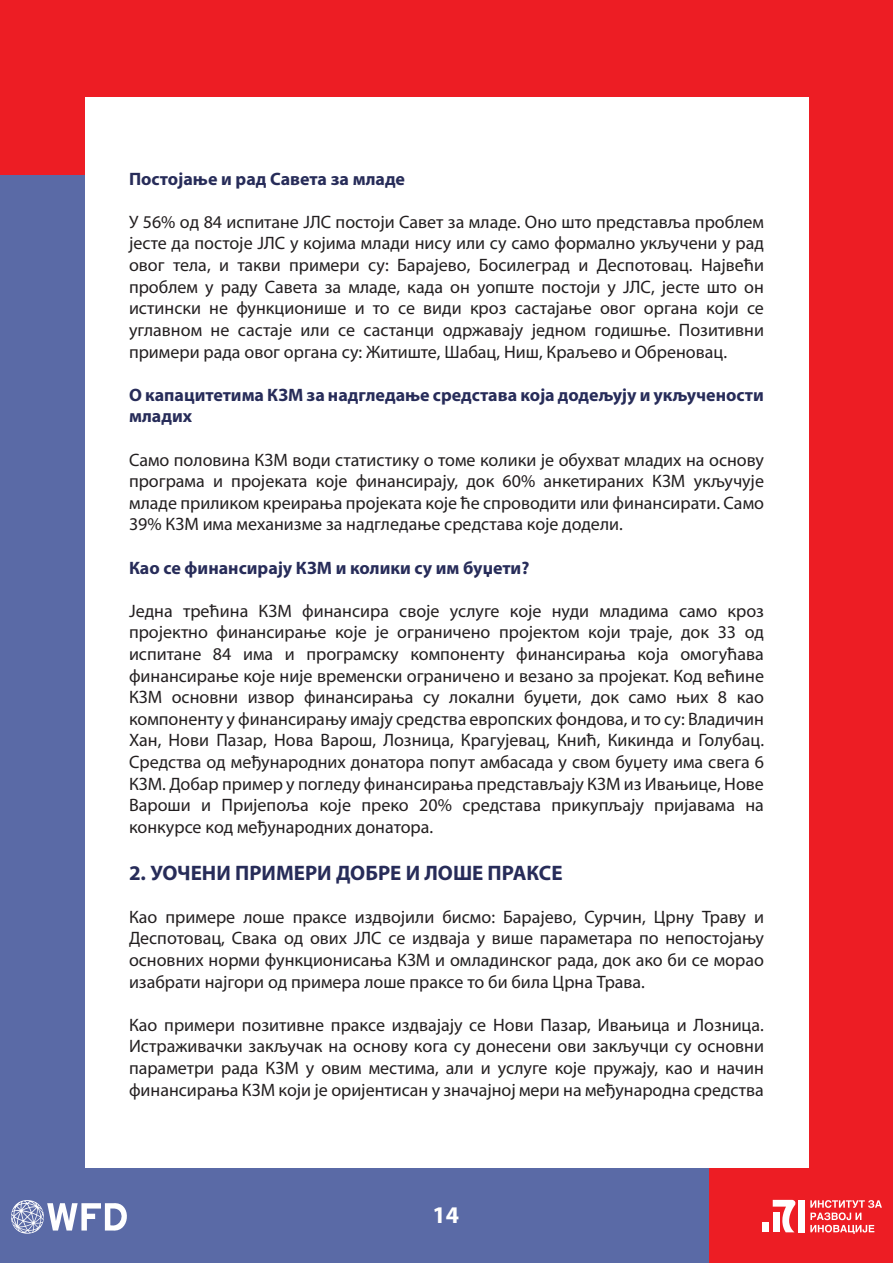
<style>
.page{position:relative;width:893px;height:1263px;background:#ed1d24}
.page>*{position:absolute;margin:0;border:0;box-sizing:border-box;transform-origin:0 0}
.t1{font:700 24px "Myriad Pro";color:#fff}
.t2{font:700 21px "Myriad Pro";color:#272c59}
.t3{font:18px/21.6px "Myriad Pro";color:#231f20;text-align:justify}
.t4{font:700 18px/21.6px "Myriad Pro";color:#272c59}
</style>
<div class="page">
<div style="left:0;top:175px;width:709px;height:1088px;background:#5a6aa6"></div>
<div style="left:85px;top:97px;width:724px;height:1070px;background:#fff"></div>
<div style="left:798px;top:1200px;width:7px;height:32px;background:#fff"></div>
<div style="left:762px;top:1222px;width:7px;height:10px;background:#fff"></div>
<svg style="left:773px;top:1200px;width:23px;height:32px"></svg>
<svg style="left:810px;top:1200px;width:72px;height:34px"></svg>
<svg style="left:11px;top:1200px;width:116px;height:34px"></svg>
<p class="t4" style="left:129px;top:167px;width:278px">Постојање и рад Савета за младе</p>
<p class="t3" style="left:129px;top:211px;width:637px">У 56% од 84 испитане ЈЛС постоји Савет за младе. Оно што представља проблем јесте да постоје ЈЛС у којима млади нису или су само формално укључени у рад овог тела, и такви примери су: Барајево, Босилеград и Деспотовац. Највећи проблем у раду Савета за младе, када он уопште постоји у ЈЛС, јесте што он истински не функционише и то се види кроз састајање овог органа који се углавном не састаје или се састанци одржавају једном годишње. Позитивни примери рада овог органа су: Житиште, Шабац, Ниш, Краљево и Обреновац.</p>
<p class="t4" style="left:129px;top:383px;width:636px">О капацитетима КЗМ за надгледање средстава која додељују и укључености младих</p>
<p class="t3" style="left:129px;top:448px;width:637px">Само половина КЗМ води статистику о томе колики је обухват младих на основу програма и пројеката које финансирају, док 60% анкетираних КЗМ укључује младе приликом креирања пројеката које ће спроводити или финансирати. Само 39% КЗМ има механизме за надгледање средстава које додели.</p>
<p class="t4" style="left:129px;top:556px;width:402px">Као се финансирају КЗМ и колики су им буџети?</p>
<p class="t3" style="left:129px;top:600px;width:637px">Једна трећина КЗМ финансира своје услуге које нуди младима само кроз пројектно финансирање које је ограничено пројектом који траје, док 33 од испитане 84 има и програмску компоненту финансирања која омогућава финансирање које није временски ограничено и везано за пројекат. Код већине КЗМ основни извор финансирања су локални буџети, док само њих 8 као компоненту у финансирању имају средства европских фондова, и то су: Владичин Хан, Нови Пазар, Нова Варош, Лозница, Крагујевац, Кнић, Кикинда и Голубац.<br>Средства од међународних донатора попут амбасада у свом буџету има свега 6<br>КЗМ. Добар пример у погледу финансирања представљају КЗМ из Ивањице, Нове Вароши и Пријепоља које преко 20% средстава прикупљају пријавама на конкурсе код међународних донатора.</p>
<p class="t2" style="left:129px;top:859px;width:435px">2. УОЧЕНИ ПРИМЕРИ ДОБРЕ И ЛОШЕ ПРАКСЕ</p>
<p class="t3" style="left:129px;top:906px;width:636px">Као примере лоше праксе издвојили бисмо: Барајево, Сурчин, Црну Траву и Деспотовац, Свака од ових ЈЛС се издваја у више параметара по непостојању основних норми функционисања КЗМ и омладинског рада, док ако би се морао изабрати најгори од примера лоше праксе то би била Црна Трава.</p>
<p class="t3" style="left:129px;top:1014px;width:637px">Као примери позитивне праксе издвајају се Нови Пазар, Ивањица и Лозница.<br>Истраживачки закључак на основу кога су донесени ови закључци су основни параметри рада КЗМ у овим местима, али и услуге које пружају, као и начин финансирања КЗМ који је оријентисан у значајној мери на међународна средства</p>
<h1 class="t1" style="left:432px;top:1199px;width:28px">14</h1>
</div>
